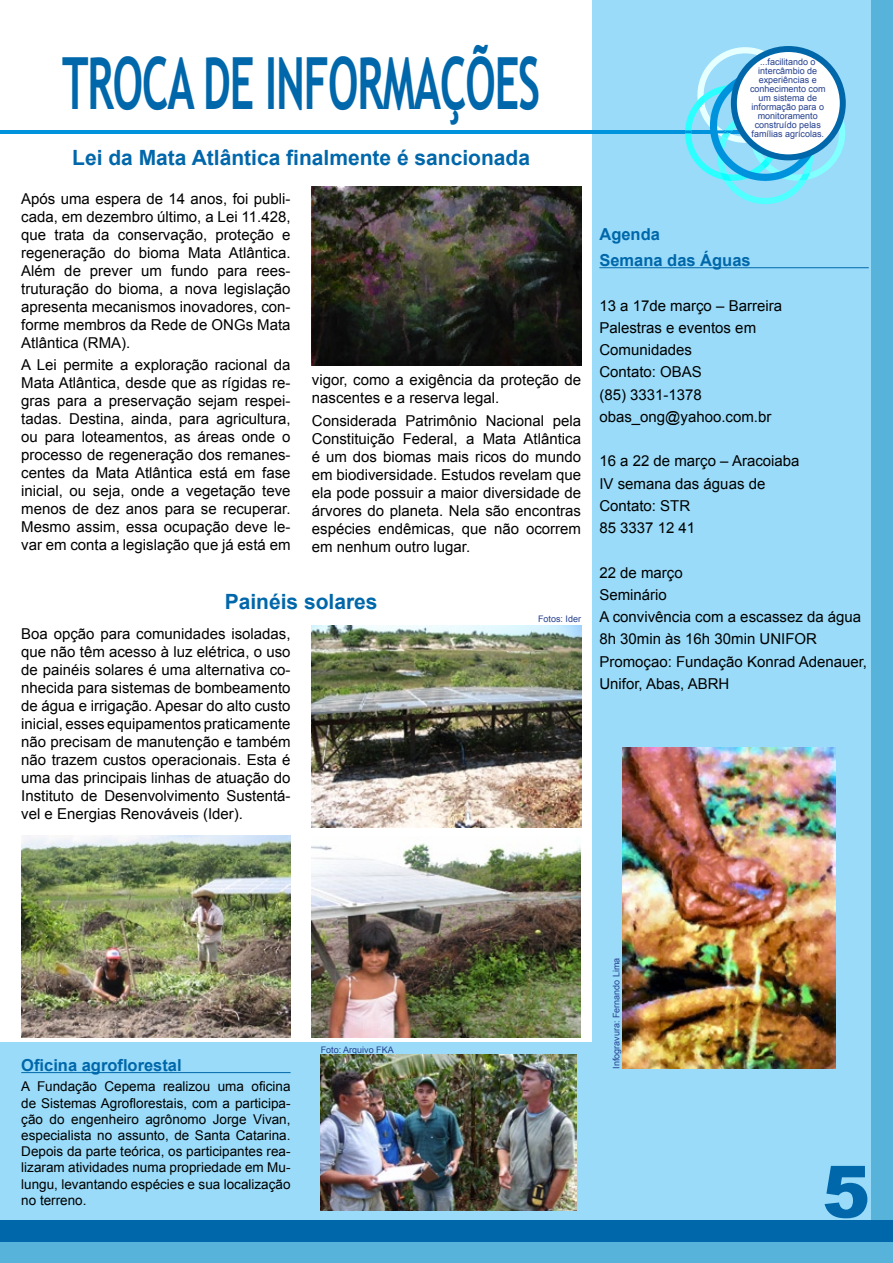
<style>
.page{position:relative;width:893px;height:1263px;background:#99dbf9}
.page>*{position:absolute;margin:0;border:0;box-sizing:border-box;transform-origin:0 0}
.t1{font:700 72px "Trebuchet MS";letter-spacing:-.025em;color:#0067aa;scale:.6 1}
.t2{font:900 72px "Arial";color:#0067aa}
.t3{font:700 21px "Arial";color:#0067aa}
.t4{font:700 16.5px/26.5px "Arial";color:#0067aa}
.t5{font:15px/18px "Arial";color:#000}
.t6{font:13.5px/16.2px "Arial";color:#000;text-align:justify}
.t7{font:9px/9px "Arial";color:#25408f;text-align:center}
</style>
<div class="page">
<div style="left:0;top:0;width:591px;height:1042px;background:#fff"></div>
<div style="left:872px;top:0;width:21px;height:1263px;background:#58b3db"></div>
<div style="left:0;top:1242px;width:893px;height:21px;background:#58b3db"></div>
<div style="left:0;top:1220px;width:893px;height:22px;background:#0067aa"></div>
<hr style="left:0;top:130px;width:753px;height:3px;background:#0093dd">
<svg style="left:685px;top:47px;width:160px;height:157px"></svg>
<img style="left:312px;top:186px;width:269px;height:179px">
<hr style="left:599px;top:267px;width:270px;height:1px;background:#0067aa">
<hr style="left:21px;top:1072px;width:270px;height:1px;background:#0067aa">
<img style="left:312px;top:626px;width:269px;height:201px">
<img style="left:21px;top:836px;width:270px;height:201px">
<img style="left:312px;top:843px;width:268px;height:194px">
<img style="left:321px;top:1055px;width:255px;height:155px">
<img style="left:622px;top:747px;width:213px;height:322px">
<div style="left:734px;top:49px;width:109px;height:108px;background:#fff;border-radius:50%"></div>
<div style="left:731px;top:46px;width:115px;height:114px;border:6px solid #0067aa;border-radius:50%"></div>
<h1 class="t1" style="left:62px;top:38px;width:799px">TROCA DE INFORMAÇÕES</h1>
<h2 class="t3" style="left:72px;top:144px;width:459px">Lei da Mata Atlântica finalmente é sancionada</h2>
<p class="t5" style="left:21px;top:190px;width:271px;text-align:justify">Após uma espera de 14 anos, foi publi&shy;cada, em dezembro último, a Lei 11.428, que trata da conservação, proteção e regeneração do bioma Mata Atlântica.<br>Além de prever um fundo para rees&shy;truturação do bioma, a nova legislação apresenta mecanismos inovadores, con&shy;forme membros da Rede de ONGs Mata Atlântica (RMA).</p>
<p class="t5" style="left:21px;top:356px;width:271px;text-align:justify">A Lei permite a exploração racional da Mata Atlântica, desde que as rígidas re&shy;gras para a preservação sejam respei&shy;tadas. Destina, ainda, para agricultura, ou para loteamentos, as áreas onde o processo de regeneração dos remanes&shy;centes da Mata Atlântica está em fase inicial, ou seja, onde a vegetação teve menos de dez anos para se recuperar.<br>Mesmo assim, essa ocupação deve le&shy;var em conta a legislação que já está em</p>
<p class="t5" style="left:312px;top:371px;width:271px">vigor, como a exigência da proteção de nascentes e a reserva legal.</p>
<p class="t5" style="left:312px;top:411px;width:271px;text-align:justify">Considerada Patrimônio Nacional pela Constituição Federal, a Mata Atlântica é um dos biomas mais ricos do mundo em biodiversidade. Estudos revelam que ela pode possuir a maior diversidade de árvores do planeta. Nela são encontras espécies endêmicas, que não ocorrem em nenhum outro lugar.</p>
<h2 class="t3" style="left:225px;top:587px;width:154px">Painéis solares</h2>
<p class="t5" style="left:21px;top:625px;width:271px;text-align:justify">Boa opção para comunidades isoladas, que não têm acesso à luz elétrica, o uso de painéis solares é uma alternativa co&shy;nhecida para sistemas de bombeamento de água e irrigação. Apesar do alto custo inicial, esses equipamentos praticamente não precisam de manutenção e também não trazem custos operacionais. Esta é uma das principais linhas de atuação do Instituto de Desenvolvimento Sustentá&shy;vel e Energias Renováveis (Ider).</p>
<p class="t7" style="left:538px;top:615px;width:45px">Fotos: Ider</p>
<p class="t7" style="left:750px;top:58px;width:77px">...facilitando o intercâmbio de experiências e conhecimento com um sistema de informação para o monitoramento construído pelas famílias agrícolas.</p>
<p class="t4" style="left:599px;top:221px;width:153px">Agenda<br>Semana das Águas</p>
<p class="t5" style="left:599px;top:294px;width:184px;line-height:22.2px">13 a 17de março – Barreira<br>Palestras e eventos em<br>Comunidades<br>Contato: OBAS<br>(85) 3331-1378 obas_ong@yahoo.com.br</p>
<p class="t5" style="left:599px;top:450px;width:202px;line-height:22.2px">16 a 22 de março – Aracoiaba<br>IV semana das águas de<br>Contato: STR<br>85 3337 12 41</p>
<p class="t5" style="left:599px;top:561px;width:269px;line-height:22.2px">22 de março<br>Seminário<br>A convivência com a escassez da água<br>8h 30min às 16h 30min UNIFOR<br>Promoçao: Fundação Konrad Adenauer,<br>Unifor, Abas, ABRH</p>
<p class="t4" style="left:21px;top:1052px;width:162px">Oficina agroflorestal</p>
<p class="t6" style="left:21px;top:1079px;width:271px">A Fundação Cepema realizou uma oficina de Sistemas Agroflorestais, com a participa&shy;ção do engenheiro agrônomo Jorge Vivan, especialista no assunto, de Santa Catarina.<br>Depois da parte teórica, os participantes rea&shy;lizaram atividades numa propriedade em Mu&shy;lungu, levantando espécies e sua localização no terreno.</p>
<p class="t7" style="left:321px;top:1045px;width:75px">Foto: Arquivo FKA</p>
<p class="t7" style="left:612px;top:1068px;width:113px;rotate:-90deg">Infogravura: Fernando Lima</p>
<h1 class="t2" style="left:822px;top:1139px;width:50px">5</h1>
</div>
